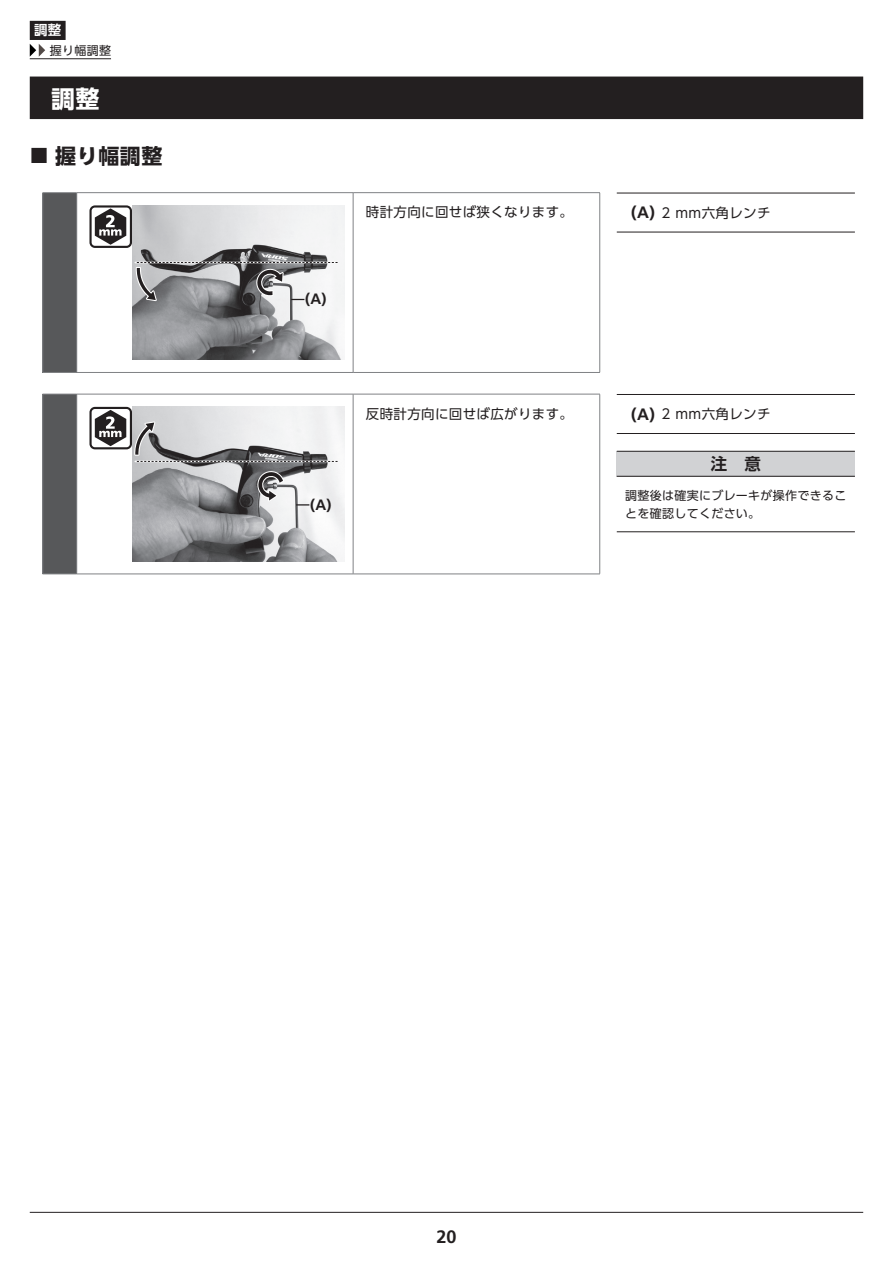
<style>
.page{position:relative;width:893px;height:1263px;background:#fff}
.page>*{position:absolute;margin:0;border:0;box-sizing:border-box;transform-origin:0 0}
.t1{font:700 24px "UD Shin Go Pro";color:#fff}
.t2{font:700 21px "UD Shin Go Pro";letter-spacing:.025em;color:#231f20}
.t3{font:700 18px "Frutiger LT Pro";color:#231f20}
.t4{font:700 16.5px "UD Shin Go Pro De";color:#231f20}
.t5{font:700 15px "Frutiger LT Pro";color:#231f20}
.t6{font:13.5px "UD Shin Go Pro";letter-spacing:.025em;color:#231f20}
.t7{font:700 13.5px "UD Shin Go Pro De";color:#fff}
.t8{font:12px/18px "UD Shin Go Pro";letter-spacing:.025em;color:#231f20}
.s1{font-family:"Frutiger LT Pro";font-weight:700;font-size:16.5px}
</style>
<div class="page">
<div style="left:30px;top:21px;width:36px;height:19px;background:#231f20"></div>
<hr style="left:30px;top:58px;width:81px;height:1px;background:#231f20">
<svg style="left:30px;top:44px;width:15px;height:13px"></svg>
<hr style="left:30px;top:1212px;width:833px;height:1px;background:#231f20">
<div style="left:30px;top:77px;width:833px;height:42px;background:#231f20"></div>
<div style="left:43px;top:193px;width:34px;height:179px;background:#57585a"></div>
<hr style="left:43px;top:192px;width:34px;height:1px;background:#808285">
<hr style="left:42px;top:193px;width:1px;height:179px;background:#808285">
<hr style="left:77px;top:192px;width:276px;height:1px;background:#808285">
<hr style="left:76px;top:193px;width:1px;height:179px;background:#808285">
<hr style="left:353px;top:192px;width:247px;height:1px;background:#808285">
<hr style="left:353px;top:193px;width:1px;height:179px;background:#808285">
<hr style="left:599px;top:193px;width:1px;height:179px;background:#808285">
<hr style="left:43px;top:372px;width:34px;height:1px;background:#808285">
<hr style="left:77px;top:372px;width:276px;height:1px;background:#808285">
<hr style="left:353px;top:372px;width:247px;height:1px;background:#808285">
<img style="left:132px;top:205px;width:213px;height:155px">
<svg style="left:89px;top:205px;width:43px;height:43px"></svg>
<svg style="left:135px;top:262px;width:203px;height:41px"></svg>
<hr style="left:617px;top:232px;width:238px;height:1px;background:#231f20">
<hr style="left:617px;top:193px;width:238px;height:1px;background:#231f20">
<div style="left:43px;top:394px;width:34px;height:180px;background:#57585a"></div>
<hr style="left:43px;top:394px;width:34px;height:1px;background:#808285">
<hr style="left:42px;top:394px;width:1px;height:180px;background:#808285">
<hr style="left:77px;top:394px;width:276px;height:1px;background:#808285">
<hr style="left:76px;top:394px;width:1px;height:180px;background:#808285">
<hr style="left:353px;top:394px;width:247px;height:1px;background:#808285">
<hr style="left:353px;top:394px;width:1px;height:180px;background:#808285">
<hr style="left:599px;top:394px;width:1px;height:180px;background:#808285">
<hr style="left:43px;top:574px;width:34px;height:1px;background:#808285">
<hr style="left:77px;top:574px;width:276px;height:1px;background:#808285">
<hr style="left:353px;top:574px;width:247px;height:1px;background:#808285">
<img style="left:132px;top:407px;width:213px;height:154px">
<svg style="left:257px;top:470px;width:29px;height:34px"></svg>
<svg style="left:89px;top:407px;width:249px;height:55px"></svg>
<svg style="left:296px;top:504px;width:13px;height:1px"></svg>
<hr style="left:617px;top:433px;width:238px;height:1px;background:#231f20">
<hr style="left:617px;top:394px;width:238px;height:1px;background:#231f20">
<div style="left:617px;top:451px;width:238px;height:25px;background:#d1d2d4"></div>
<hr style="left:617px;top:451px;width:238px;height:1px;background:#231f20">
<hr style="left:617px;top:476px;width:238px;height:1px;background:#231f20">
<hr style="left:617px;top:531px;width:238px;height:1px;background:#231f20">
<p class="t7" style="left:34px;top:19px;width:29px">調整</p>
<p class="t8" style="left:50px;top:41px;width:63px">握り幅調整</p>
<h1 class="t1" style="left:51px;top:79px;width:50px">調整</h1>
<h2 class="t2" style="left:55px;top:139px;width:109px">握り幅調整</h2>
<p class="t5" style="left:305px;top:290px;width:23px">(A)</p>
<p class="t6" style="left:366px;top:201px;width:209px">時計方向に回せば狭くなります。</p>
<p class="t6" style="left:631px;top:202px;width:141px"><span class="s1">(A)</span> 2 mm六角レンチ</p>
<p class="t5" style="left:310px;top:495px;width:23px">(A)</p>
<p class="t6" style="left:366px;top:403px;width:209px">反時計方向に回せば広がります。</p>
<p class="t6" style="left:631px;top:403px;width:141px"><span class="s1">(A)</span> 2 mm六角レンチ</p>
<p class="t4" style="left:711px;top:450px;width:52px">注　意</p>
<p class="t8" style="left:625px;top:486px;width:223px">調整後は確実にブレーキが操作できることを確認してください。</p>
<h3 class="t3" style="left:436px;top:1226px;width:22px">20</h3>
</div>
